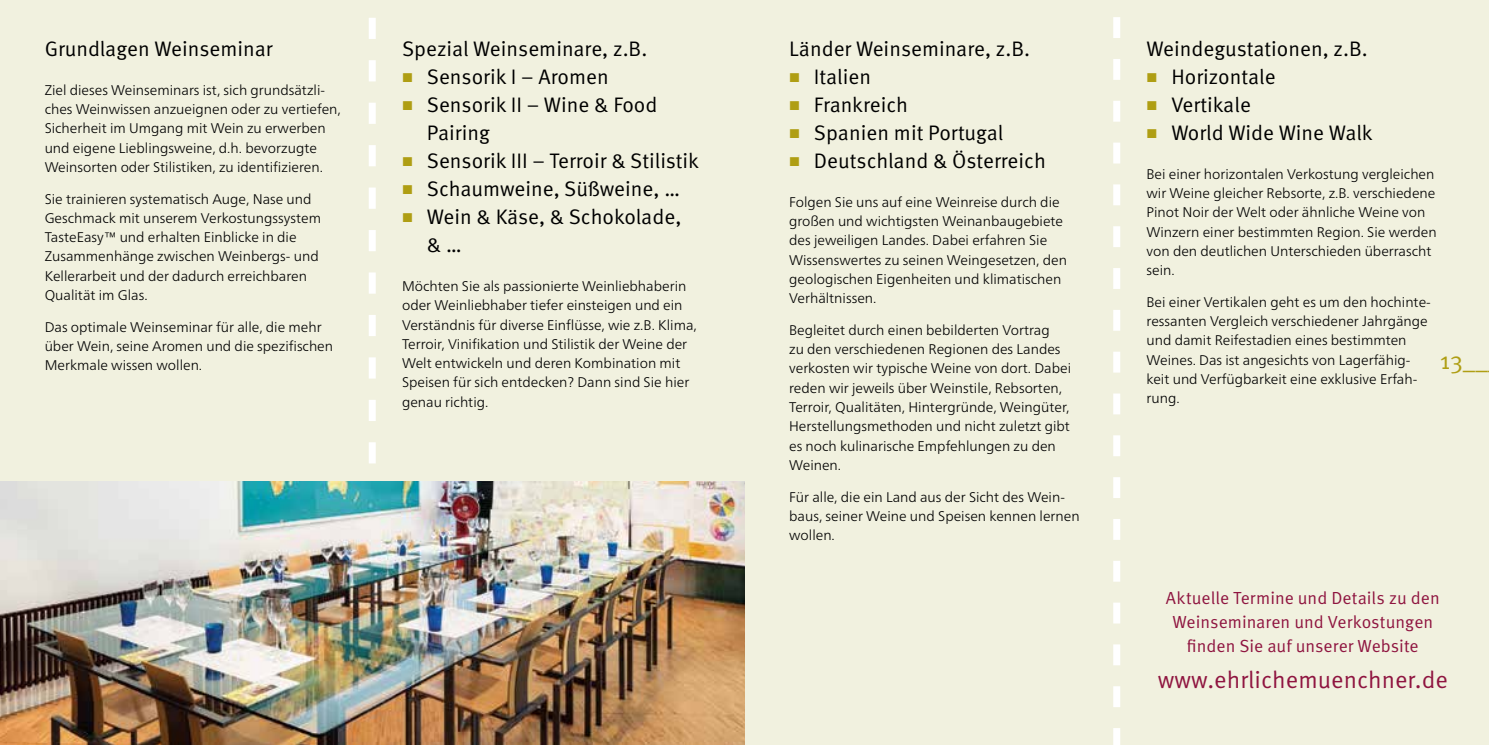
<style>
.page{position:relative;width:1489px;height:745px;background:#fff}
.page>*{position:absolute;margin:0;border:0;box-sizing:border-box;transform-origin:0 0}
.t1{font:24.5px "Meta Pro Norm";color:#af9e13}
.t2{font:23.97px "Meta Pro Norm";color:#8f1540}
.t3{font:21px/28px "Meta Pro Norm";color:#000}
.t4{font:17.5px/23.6px "Meta Pro Norm";letter-spacing:-.005em;color:#8f1540;text-align:center}
.t5{font:300 14px/19.2px "Frutiger Neue LT Pro";color:#000}
</style>
<div class="page">
<div style="left:744px;top:0;width:372px;height:744px;background:#f1f1df"></div>
<div style="left:1116px;top:0;width:372px;height:744px;background:#f1f1df"></div>
<div style="left:0;top:0;width:372px;height:744px;background:#f1f1df"></div>
<div style="left:372px;top:0;width:372px;height:744px;background:#f1f1df"></div>
<img style="left:0;top:481px;width:744px;height:263px">
<svg style="left:369px;top:18px;width:7px;height:445px"></svg>
<svg style="left:1113px;top:17px;width:7px;height:727px"></svg>
<h3 class="t3" style="left:45px;top:33px;width:230px">Grundlagen Weinseminar</h3>
<p class="t5" style="left:45px;top:80px;width:297px">Ziel dieses Weinseminars ist, sich grundsätzli&shy;ches Weinwissen anzueignen oder zu vertiefen, Sicherheit im Umgang mit Wein zu erwerben und eigene Lieblingsweine, d.h. bevorzugte Weinsorten oder Stilistiken, zu identifizieren.</p>
<p class="t5" style="left:45px;top:189px;width:278px">Sie trainieren systematisch Auge, Nase und Geschmack mit unserem Verkostungssystem TasteEasy™ und erhalten Einblicke in die Zusammenhänge zwischen Weinbergs- und Kellerarbeit und der dadurch erreichbaren Qualität im Glas.</p>
<p class="t5" style="left:45px;top:317px;width:290px">Das optimale Weinseminar für alle, die mehr über Wein, seine Aromen und die spezifischen<br>Merkmale wissen wollen.</p>
<h3 class="t3" style="left:427px;top:33px;width:273px;text-indent:-25px">Spezial Weinseminare, z.B.<br>Sensorik I – Aromen<br>Sensorik II – Wine &amp; Food<br>Pairing<br>Sensorik III – Terroir &amp; Stilistik<br>Schaumweine, Süßweine, …<br>Wein &amp; Käse, &amp; Schokolade, &amp; …</h3>
<p class="t5" style="left:402px;top:276px;width:296px">Möchten Sie als passionierte Weinliebhaberin oder Weinliebhaber tiefer einsteigen und ein Verständnis für diverse Einflüsse, wie z.B. Klima, Terroir, Vinifikation und Stilistik der Weine der Welt entwickeln und deren Kombination mit Speisen für sich entdecken? Dann sind Sie hier genau richtig.</p>
<h3 class="t3" style="left:814px;top:33px;width:233px;text-indent:-25px">Länder Weinseminare, z.B.<br>Italien<br>Frankreich<br>Spanien mit Portugal<br>Deutschland &amp; Österreich</h3>
<p class="t5" style="left:789px;top:192px;width:279px">Folgen Sie uns auf eine Weinreise durch die großen und wichtigsten Weinanbaugebiete des jeweiligen Landes. Dabei erfahren Sie Wissenswertes zu seinen Weingesetzen, den geologischen Eigenheiten und klimatischen Verhältnissen.</p>
<p class="t5" style="left:789px;top:320px;width:283px">Begleitet durch einen bebilderten Vortrag<br>zu den verschiedenen Regionen des Landes verkosten wir typische Weine von dort. Dabei reden wir jeweils über Weinstile, Rebsorten, Terroir, Qualitäten, Hintergründe, Weingüter, Herstellungsmethoden und nicht zuletzt gibt es noch kulinarische Empfehlungen zu den Weinen.</p>
<p class="t5" style="left:789px;top:486px;width:292px">Für alle, die ein Land aus der Sicht des Wein&shy;baus, seiner Weine und Speisen kennen lernen wollen.</p>
<h3 class="t3" style="left:1171px;top:33px;width:203px;text-indent:-25px">Weindegustationen, z.B.<br>Horizontale<br>Vertikale<br>World Wide Wine Walk</h3>
<p class="t5" style="left:1146px;top:164px;width:292px">Bei einer horizontalen Verkostung vergleichen wir Weine gleicher Rebsorte, z.B. verschiedene Pinot Noir der Welt oder ähnliche Weine von Winzern einer bestimmten Region. Sie werden von den deutlichen Unterschieden überrascht sein.</p>
<p class="t5" style="left:1146px;top:292px;width:286px">Bei einer Vertikalen geht es um den hochinte&shy;ressanten Vergleich verschiedener Jahrgänge und damit Reifestadien eines bestimmten Weines. Das ist angesichts von Lagerfähig&shy;keit und Verfügbarkeit eine exklusive Erfah&shy;rung.</p>
<h1 class="t1" style="left:1439px;top:341px;width:49px">13__</h1>
<p class="t4" style="left:1165px;top:585px;width:275px">Aktuelle Termine und Details zu den<br>Weinseminaren und Verkostungen finden Sie auf unserer Website</p>
<h2 class="t2" style="left:1157px;top:661px;width:291px">www.ehrlichemuenchner.de</h2>
</div>
